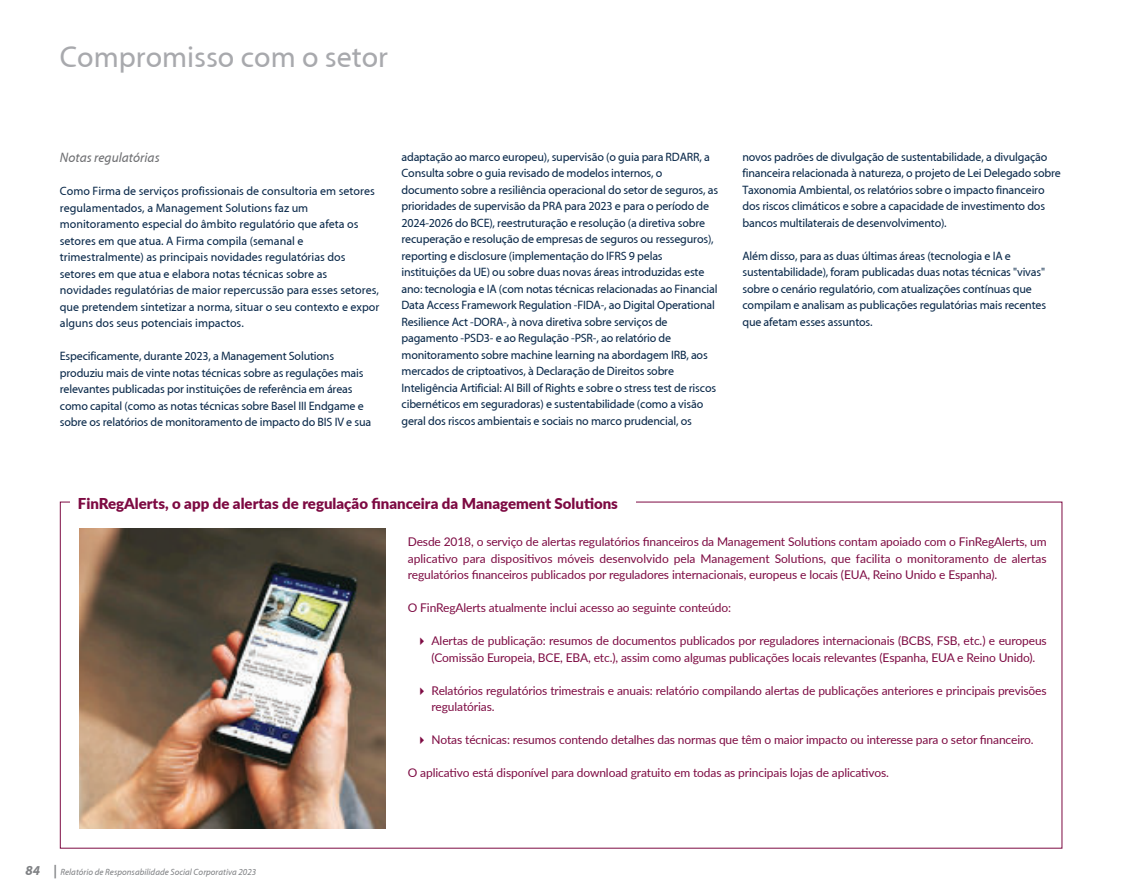
<style>
.page{position:relative;width:1146px;height:895px;background:#fff}
.page>*{position:absolute;margin:0;border:0;box-sizing:border-box;transform-origin:0 0}
.t1{font:30px "Myriad";color:#a8a9ad}
.t2{font:900 15px "Lato";color:#7d0a42}
.t3{font:italic 13.5px "Myriad";color:#6d6e71}
.t4{font:12px/16.5px "Myriad";letter-spacing:-.015em;color:#0a294a}
.t5{font:12px/16.5px "Lato";letter-spacing:-.01em;color:#7d0a42;text-align:justify}
.t6{font:italic 9px "Myriad";color:#808285}
.s1{font-weight:700;font-size:13.5px}
</style>
<div class="page">
<img style="left:79px;top:528px;width:306px;height:300px">
<h1 class="t1" style="left:60px;top:43px;width:330px">Compromisso com o setor</h1>
<p class="t3" style="left:60px;top:151px;width:101px">Notas regulatórias</p>
<p class="t4" style="left:60px;top:183px;width:321px">Como Firma de serviços profissionais de consultoria em setores regulamentados, a Management Solutions faz um monitoramento especial do âmbito regulatório que afeta os setores em que atua. A Firma compila (semanal e trimestralmente) as principais novidades regulatórias dos setores em que atua e elabora notas técnicas sobre as novidades regulatórias de maior repercussão para esses setores, que pretendem sintetizar a norma, situar o seu contexto e expor alguns dos seus potenciais impactos.</p>
<p class="t4" style="left:60px;top:348px;width:313px">Especificamente, durante 2023, a Management Solutions produziu mais de vinte notas técnicas sobre as regulações mais relevantes publicadas por instituições de referência em áreas como capital (como as notas técnicas sobre Basel III Endgame e sobre os relatórios de monitoramento de impacto do BIS IV e sua</p>
<p class="t4" style="left:401px;top:149px;width:318px">adaptação ao marco europeu), supervisão (o guia para RDARR, a Consulta sobre o guia revisado de modelos internos, o documento sobre a resiliência operacional do setor de seguros, as prioridades de supervisão da PRA para 2023 e para o período de 2024-2026 do BCE), reestruturação e resolução (a diretiva sobre recuperação e resolução de empresas de seguros ou resseguros), reporting e disclosure (implementação do IFRS 9 pelas instituições da UE) ou sobre duas novas áreas introduzidas este ano: tecnologia e IA (com notas técnicas relacionadas ao Financial Data Access Framework Regulation -FIDA-, ao Digital Operational Resilience Act -DORA-, à nova diretiva sobre serviços de pagamento -PSD3- e ao Regulação -PSR-, ao relatório de monitoramento sobre machine learning na abordagem IRB, aos mercados de criptoativos, à Declaração de Direitos sobre Inteligência Artificial: AI Bill of Rights e sobre o stress test de riscos cibernéticos em seguradoras) e sustentabilidade (como a visão geral dos riscos ambientais e sociais no marco prudencial, os</p>
<p class="t4" style="left:742px;top:149px;width:320px">novos padrões de divulgação de sustentabilidade, a divulgação financeira relacionada à natureza, o projeto de Lei Delegado sobre Taxonomia Ambiental, os relatórios sobre o impacto financeiro dos riscos climáticos e sobre a capacidade de investimento dos bancos multilaterais de desenvolvimento).</p>
<p class="t4" style="left:742px;top:248px;width:305px">Além disso, para as duas últimas áreas (tecnologia e IA e sustentabilidade), foram publicadas duas notas técnicas "vivas" sobre o cenário regulatório, com atualizações contínuas que compilam e analisam as publicações regulatórias mais recentes que afetam esses assuntos.</p>
<p class="t2" style="left:78px;top:495px;width:542px">FinRegAlerts, o app de alertas de regulação financeira da Management Solutions</p>
<p class="t6" style="left:26px;top:867px;width:232px"><span class="s1">84 |</span> Relatório de Responsabilidade Social Corporativa 2023</p>
<p class="t5" style="left:408px;top:533px;width:640px">Desde 2018, o serviço de alertas regulatórios financeiros da Management Solutions contam apoiado com o FinRegAlerts, um aplicativo para dispositivos móveis desenvolvido pela Management Solutions, que facilita o monitoramento de alertas regulatórios financeiros publicados por reguladores internacionais, europeus e locais (EUA, Reino Unido e Espanha).</p>
<p class="t5" style="left:408px;top:599px;width:325px">O FinRegAlerts atualmente inclui acesso ao seguinte conteúdo:</p>
<p class="t5" style="left:416px;top:632px;width:632px;text-align:center">✔ Alertas de publicação: resumos de documentos publicados por reguladores internacionais (BCBS, FSB, etc.) e europeus (Comissão Europeia, BCE, EBA, etc.), assim como algumas publicações locais relevantes (Espanha, EUA e Reino Unido).</p>
<p class="t5" style="left:432px;top:682px;width:616px;text-indent:-16px">✔ Relatórios regulatórios trimestrais e anuais: relatório compilando alertas de publicações anteriores e principais previsões regulatórias.</p>
<p class="t5" style="left:416px;top:731px;width:619px">✔ Notas técnicas: resumos contendo detalhes das normas que têm o maior impacto ou interesse para o setor financeiro.</p>
<p class="t5" style="left:408px;top:764px;width:483px">O aplicativo está disponível para download gratuito em todas as principais lojas de aplicativos.</p>
</div>
